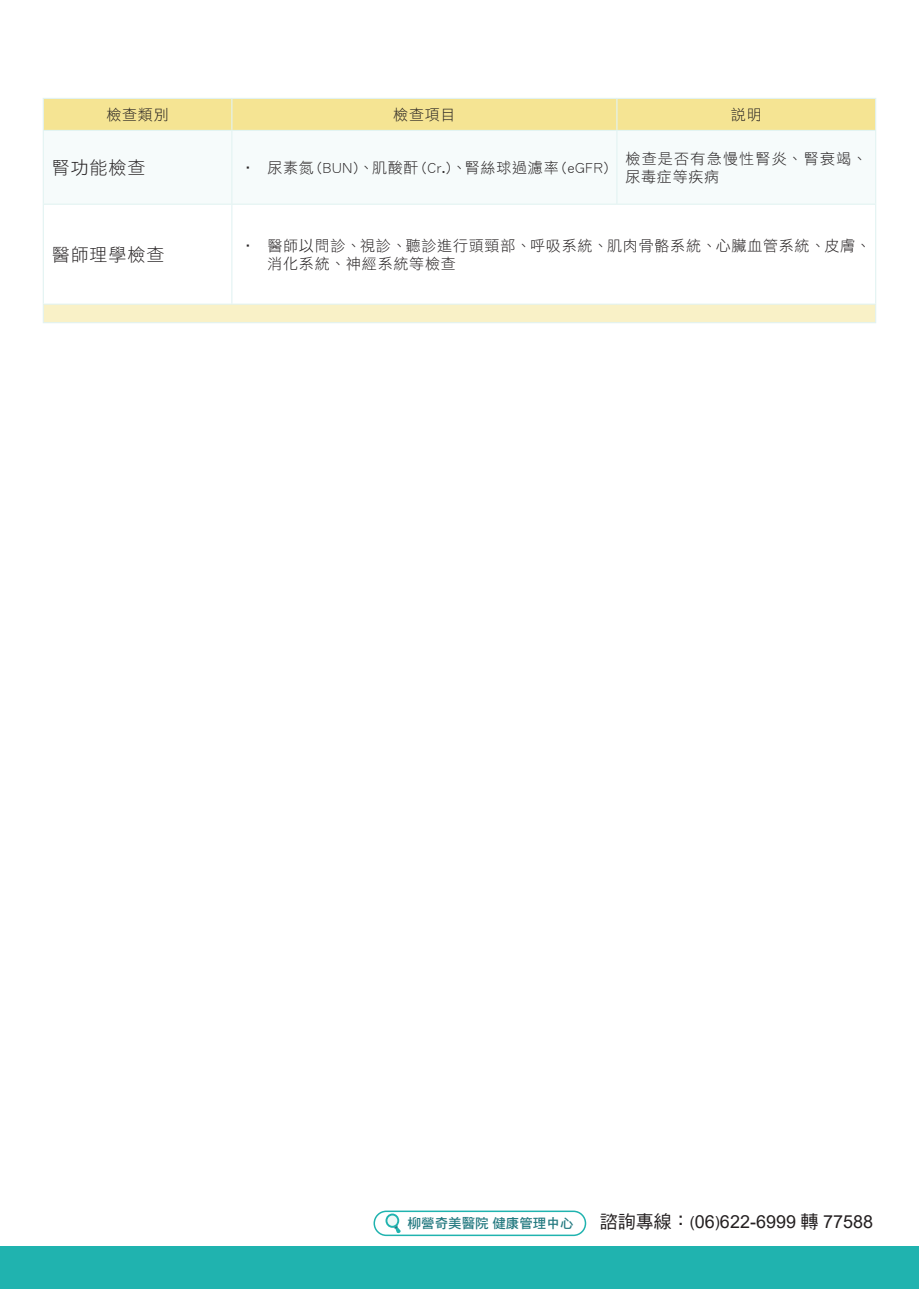
<style>
.page{position:relative;width:919px;height:1289px;background:#fff}
.page>*{position:absolute;margin:0;border:0;box-sizing:border-box;transform-origin:0 0}
.t1{font:18px "Arial";color:#231f20}
.t2{font:18px "DF Hei Std W3";letter-spacing:.05em;color:#231f20}
.t3{font:15px/18px "DF Hei Std W3";letter-spacing:.05em;color:#231f20}
.t4{font:15px/18px "DF Hei Std W3";letter-spacing:.085em;color:#231f20}
.t5{font:13.5px "DF Hei Std W7";color:#237980}
.s1{font-family:"DF Hei Std W5"}
.s2{font-size:15px}
</style>
<div class="page">
<div style="left:44px;top:99px;width:831px;height:31px;background:#f5e493"></div>
<div style="left:44px;top:131px;width:831px;height:73px;background:#f6fbfb"></div>
<div style="left:43px;top:304px;width:832px;height:19px;background:#f9f1c7"></div>
<hr style="left:43px;top:131px;width:1px;height:73px;background:#e2f3f2">
<hr style="left:231px;top:131px;width:1px;height:73px;background:#e2f3f2">
<hr style="left:616px;top:131px;width:1px;height:73px;background:#e2f3f2">
<hr style="left:875px;top:131px;width:1px;height:73px;background:#e2f3f2">
<hr style="left:43px;top:98px;width:189px;height:1px;background:#e2f3f2">
<hr style="left:43px;top:99px;width:1px;height:31px;background:#e2f3f2">
<hr style="left:232px;top:98px;width:385px;height:1px;background:#e2f3f2">
<hr style="left:231px;top:99px;width:1px;height:31px;background:#e2f3f2">
<hr style="left:617px;top:98px;width:259px;height:1px;background:#e2f3f2">
<hr style="left:616px;top:99px;width:1px;height:31px;background:#e2f3f2">
<hr style="left:875px;top:99px;width:1px;height:31px;background:#e2f3f2">
<hr style="left:43px;top:130px;width:189px;height:1px;background:#e2f3f2">
<hr style="left:232px;top:130px;width:385px;height:1px;background:#e2f3f2">
<hr style="left:617px;top:130px;width:259px;height:1px;background:#e2f3f2">
<hr style="left:43px;top:204px;width:189px;height:1px;background:#e2f3f2">
<hr style="left:43px;top:205px;width:1px;height:98px;background:#e2f3f2">
<hr style="left:232px;top:204px;width:385px;height:1px;background:#e2f3f2">
<hr style="left:231px;top:205px;width:1px;height:98px;background:#e2f3f2">
<hr style="left:617px;top:204px;width:259px;height:1px;background:#e2f3f2">
<hr style="left:875px;top:205px;width:1px;height:98px;background:#e2f3f2">
<hr style="left:43px;top:303px;width:189px;height:2px;background:#e2f3f2">
<svg style="left:43px;top:305px;width:1px;height:17px"></svg>
<hr style="left:232px;top:303px;width:385px;height:2px;background:#e2f3f2">
<hr style="left:617px;top:303px;width:259px;height:2px;background:#e2f3f2">
<svg style="left:875px;top:305px;width:1px;height:17px"></svg>
<hr style="left:43px;top:322px;width:189px;height:1px;background:#e2f3f2">
<hr style="left:232px;top:322px;width:385px;height:1px;background:#e2f3f2">
<hr style="left:617px;top:322px;width:259px;height:1px;background:#e2f3f2">
<div style="left:0;top:1246px;width:918px;height:42px;background:#20b3af"></div>
<div style="left:373px;top:1210px;width:213px;height:25px;border:2px solid #20b3af;border-radius:12px"></div>
<svg style="left:393px;top:1224px;width:8px;height:9px"></svg>
<svg style="left:385px;top:1213px;width:14px;height:14px"></svg>
<div style="left:387px;top:1215px;width:10px;height:10px;background:#eef8f7;border-radius:50%"></div>
<p class="t3" style="left:106px;top:105px;width:64px">檢查類別</p>
<p class="t3" style="left:393px;top:105px;width:64px">檢查項目</p>
<p class="t3" style="left:730px;top:105px;width:32px">說明</p>
<p class="t2" style="left:52px;top:158px;width:95px">腎功能檢查</p>
<p class="t3" style="left:240px;top:158px;width:369px">• 尿素氮 (BUN)、肌酸酐 (Cr.)、腎絲球過濾率 (eGFR)</p>
<p class="t4" style="left:625px;top:149px;width:243px">檢查是否有急慢性腎炎、腎衰竭、尿毒症等疾病</p>
<p class="t2" style="left:52px;top:244px;width:114px">醫師理學檢查</p>
<p class="t3" style="left:267px;top:236px;width:605px;text-indent:-27px">• 醫師以問診、視診、聽診進行頭頸部、呼吸系統、肌肉骨骼系統、心臟血管系統、皮膚、消化系統、神經系統等檢查</p>
<p class="t5" style="left:407px;top:1215px;width:167px">柳營奇美醫院健康管理中心</p>
<p class="t1" style="left:600px;top:1209px;width:275px"><span class="s1">諮詢專線：</span><span class="s2">(</span>06<span class="s2">)</span>622-6999 <span class="s1">轉</span> 77588</p>
</div>
